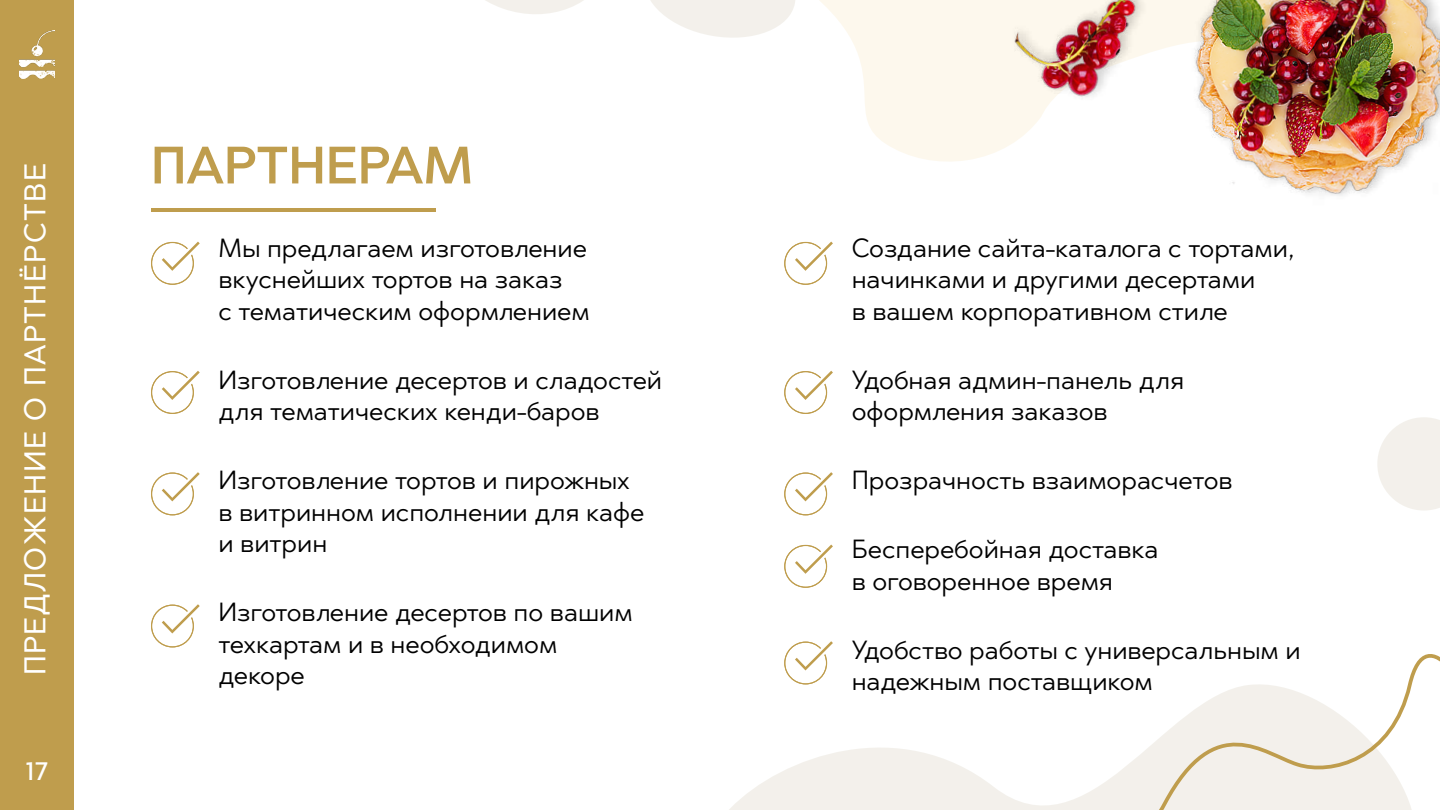
<style>
.page{position:relative;width:1440px;height:810px;background:#fff}
.page>*{position:absolute;margin:0;border:0;box-sizing:border-box;transform-origin:0 0}
.t1{font:600 52.5px "Abrade";color:#bf9d4d}
.t2{font:500 30px "Abrade";letter-spacing:.05em;color:#fff}
.t3{font:26.25px/31.5px "Abrade";color:#000}
</style>
<div class="page">
<svg style="left:819px;top:0;width:157px;height:162px;fill:#fdf8ed"></svg>
<svg style="left:729px;top:684px;width:333px;height:126px"></svg>
<svg style="left:1377px;top:417px;width:63px;height:94px"></svg>
<svg style="left:1062px;top:654px;width:378px;height:156px"></svg>
<svg style="left:485px;top:0;width:99px;height:14px"></svg>
<svg style="left:650px;top:0;width:145px;height:38px"></svg>
<img style="left:976px;top:0;width:464px;height:196px">
<hr style="left:151px;top:208px;width:285px;height:3px;background:#bf9d4d">
<svg style="left:151px;top:242px;width:49px;height:43px"></svg>
<svg style="left:151px;top:371px;width:49px;height:43px"></svg>
<svg style="left:151px;top:472px;width:49px;height:43px"></svg>
<svg style="left:151px;top:604px;width:49px;height:44px"></svg>
<svg style="left:784px;top:242px;width:49px;height:43px"></svg>
<svg style="left:784px;top:371px;width:49px;height:43px"></svg>
<svg style="left:784px;top:472px;width:49px;height:43px"></svg>
<svg style="left:784px;top:545px;width:49px;height:43px"></svg>
<svg style="left:784px;top:641px;width:49px;height:43px"></svg>
<div style="left:0;top:0;width:74px;height:810px;background:#bf9d4d"></div>
<img style="left:19px;top:30px;width:35px;height:49px">
<p class="t2" style="left:15px;top:675px;width:513px;rotate:-90deg">ПРЕДЛОЖЕНИЕ О ПАРТНЁРСТВЕ</p>
<p class="t2" style="left:25px;top:750px;width:25px">17</p>
<h1 class="t1" style="left:151px;top:130px;width:324px">ПАРТНЕРАМ</h1>
<p class="t3" style="left:218px;top:231px;width:373px">Мы предлагаем изготовление вкуснейших тортов на заказ<br>с тематическим оформлением</p>
<p class="t3" style="left:218px;top:363px;width:445px">Изготовление десертов и сладостей для тематических кенди-баров</p>
<p class="t3" style="left:218px;top:464px;width:427px">Изготовление тортов и пирожных в витринном исполнении для кафе и витрин</p>
<p class="t3" style="left:218px;top:596px;width:416px">Изготовление десертов по вашим техкартам и в необходимом декоре</p>
<p class="t3" style="left:852px;top:231px;width:445px">Создание сайта-каталога с тортами, начинками и другими десертами<br>в вашем корпоративном стиле</p>
<p class="t3" style="left:852px;top:363px;width:334px">Удобная админ-панель для оформления заказов</p>
<p class="t3" style="left:852px;top:464px;width:382px">Прозрачность взаиморасчетов</p>
<p class="t3" style="left:852px;top:533px;width:308px">Бесперебойная доставка в оговоренное время</p>
<p class="t3" style="left:852px;top:633px;width:450px">Удобство работы с универсальным и надежным поставщиком</p>
</div>
